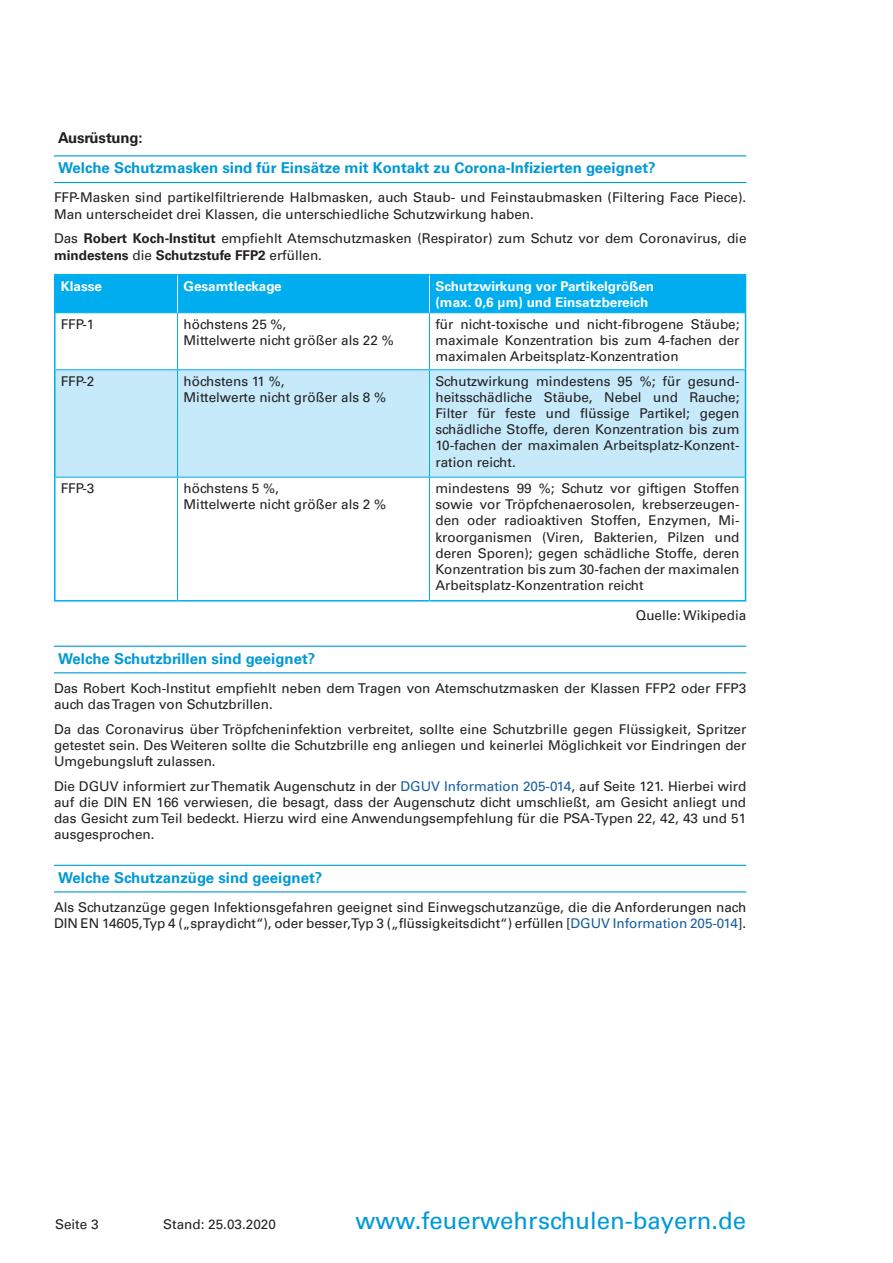
<style>
.page{position:relative;width:893px;height:1263px;background:#fff}
.page>*{position:absolute;margin:0;border:0;box-sizing:border-box;transform-origin:0 0}
.t1{font:24px "Univers LT Pro 55 Roman";color:#0099d8}
.t2{font:700 15px "Univers LT Pro 65";color:#0099d5}
.t3{font:700 15px "Univers LT Pro 65";letter-spacing:-.01em;color:#231f20}
.t4{font:13.5px/16.2px "Univers LT Pro 55 Roman";color:#231f20}
.t5{font:700 13.5px/16.2px "Univers LT Pro 65";color:#fff}
.t6{font:700 13.5px "Univers LT Pro 65";color:#231f20}
.s1{font-family:"Univers LT Pro 65";font-weight:700}
.s2{font-family:"Univers LT Pro 55 Roman";font-weight:400}
.s3{color:#175d9e}
</style>
<div class="page">
<hr style="left:54px;top:155px;width:692px;height:1px;background:#0099d5">
<hr style="left:54px;top:182px;width:692px;height:1px;background:#0099d5">
<hr style="left:54px;top:646px;width:692px;height:1px;background:#0099d5">
<hr style="left:54px;top:672px;width:692px;height:1px;background:#0099d5">
<hr style="left:54px;top:865px;width:692px;height:1px;background:#0099d5">
<hr style="left:54px;top:891px;width:692px;height:1px;background:#0099d5">
<div style="left:56px;top:275px;width:689px;height:37px;background:#00aeef"></div>
<div style="left:56px;top:370px;width:689px;height:107px;background:#c6eafa"></div>
<hr style="left:54px;top:274px;width:124px;height:1px;background:#00aeef">
<hr style="left:54px;top:275px;width:2px;height:38px;background:#00aeef">
<hr style="left:178px;top:274px;width:251px;height:1px;background:#00aeef">
<hr style="left:429px;top:274px;width:317px;height:1px;background:#00aeef">
<hr style="left:745px;top:275px;width:1px;height:38px;background:#00aeef">
<hr style="left:54px;top:313px;width:2px;height:57px;background:#00aeef">
<hr style="left:745px;top:313px;width:1px;height:57px;background:#00aeef">
<hr style="left:54px;top:370px;width:2px;height:107px;background:#00aeef">
<hr style="left:745px;top:370px;width:1px;height:107px;background:#00aeef">
<hr style="left:54px;top:477px;width:2px;height:123px;background:#00aeef">
<hr style="left:745px;top:477px;width:1px;height:123px;background:#00aeef">
<hr style="left:54px;top:600px;width:124px;height:1px;background:#00aeef">
<hr style="left:178px;top:600px;width:251px;height:1px;background:#00aeef">
<hr style="left:429px;top:600px;width:317px;height:1px;background:#00aeef">
<hr style="left:56px;top:312px;width:122px;height:1px;background:#00aeef">
<hr style="left:178px;top:312px;width:251px;height:1px;background:#00aeef">
<hr style="left:177px;top:313px;width:1px;height:56px;background:#00aeef">
<hr style="left:429px;top:312px;width:316px;height:1px;background:#00aeef">
<hr style="left:429px;top:313px;width:1px;height:56px;background:#00aeef">
<hr style="left:56px;top:369px;width:122px;height:1px;background:#00aeef">
<hr style="left:178px;top:369px;width:251px;height:1px;background:#00aeef">
<hr style="left:177px;top:370px;width:1px;height:107px;background:#00aeef">
<hr style="left:429px;top:369px;width:316px;height:1px;background:#00aeef">
<hr style="left:429px;top:370px;width:1px;height:107px;background:#00aeef">
<hr style="left:56px;top:477px;width:122px;height:1px;background:#00aeef">
<hr style="left:178px;top:477px;width:251px;height:1px;background:#00aeef">
<hr style="left:177px;top:477px;width:1px;height:123px;background:#00aeef">
<hr style="left:429px;top:477px;width:316px;height:1px;background:#00aeef">
<hr style="left:429px;top:477px;width:1px;height:123px;background:#00aeef">
<hr style="left:177px;top:275px;width:1px;height:37px;background:#fff">
<hr style="left:429px;top:275px;width:1px;height:37px;background:#fff">
<p class="t3" style="left:58px;top:127px;width:86px">Ausrüstung:</p>
<p class="t2" style="left:58px;top:158px;width:599px">Welche Schutzmasken sind für Einsätze mit Kontakt zu Corona-Infizierten geeignet?</p>
<p class="t4" style="left:54px;top:189px;width:694px">FFP-Masken sind partikelfiltrierende Halbmasken, auch Staub- und Feinstaubmasken (Filtering Face Piece).<br>Man unterscheidet drei Klassen, die unterschiedliche Schutzwirkung haben.</p>
<p class="t4" style="left:54px;top:230px;width:694px">Das <span class="s1">Robert Koch-Institut</span> empfiehlt Atemschutzmasken (Respirator) zum Schutz vor dem Coronavirus, die</p>
<p class="t6" style="left:54px;top:245px;width:270px">mindestens <span class="s2">die</span> Schutzstufe FFP2 <span class="s2">erfüllen.</span></p>
<p class="t5" style="left:61px;top:277px;width:43px">Klasse</p>
<p class="t5" style="left:184px;top:277px;width:100px">Gesamtleckage</p>
<p class="t5" style="left:435px;top:277px;width:220px">Schutzwirkung vor Partikelgrößen (max. 0,6 μm) und Einsatzbereich</p>
<p class="t4" style="left:61px;top:315px;width:35px">FFP-1</p>
<p class="t4" style="left:184px;top:315px;width:212px">höchstens 25 %,<br>Mittelwerte nicht größer als 22 %</p>
<p class="t4" style="left:435px;top:315px;width:306px;text-align:justify">für nicht-toxische und nicht-fibrogene Stäube; maximale Konzentration bis zum 4-fachen der maximalen Arbeitsplatz-Konzentration</p>
<p class="t4" style="left:61px;top:372px;width:35px">FFP-2</p>
<p class="t4" style="left:184px;top:372px;width:204px">höchstens 11 %,<br>Mittelwerte nicht größer als 8 %</p>
<p class="t4" style="left:435px;top:372px;width:306px;text-align:justify">Schutzwirkung mindestens 95 %; für gesund&shy;heitsschädliche Stäube, Nebel und Rauche; Filter für feste und flüssige Partikel; gegen schädliche Stoffe, deren Konzentration bis zum 10-fachen der maximalen Arbeitsplatz-Konzent&shy;ration reicht.</p>
<p class="t4" style="left:61px;top:479px;width:35px">FFP-3</p>
<p class="t4" style="left:184px;top:479px;width:204px">höchstens 5 %,<br>Mittelwerte nicht größer als 2 %</p>
<p class="t4" style="left:435px;top:479px;width:306px;text-align:justify">mindestens 99 %; Schutz vor giftigen Stoffen sowie vor Tröpfchenaerosolen, krebserzeugen&shy;den oder radioaktiven Stoffen, Enzymen, Mi&shy;kroorganismen (Viren, Bakterien, Pilzen und deren Sporen); gegen schädliche Stoffe, deren Konzentration bis zum 30-fachen der maximalen Arbeitsplatz-Konzentration reicht</p>
<p class="t4" style="left:636px;top:607px;width:112px">Quelle: Wikipedia</p>
<p class="t2" style="left:58px;top:648px;width:259px">Welche Schutzbrillen sind geeignet?</p>
<p class="t4" style="left:54px;top:679px;width:694px">Das Robert Koch-Institut empfiehlt neben dem Tragen von Atemschutzmasken der Klassen FFP2 oder FFP3 auch das Tragen von Schutzbrillen.</p>
<p class="t4" style="left:54px;top:720px;width:694px;text-align:justify">Da das Coronavirus über Tröpfcheninfektion verbreitet, sollte eine Schutzbrille gegen Flüssigkeit, Spritzer getestet sein. Des Weiteren sollte die Schutzbrille eng anliegen und keinerlei Möglichkeit vor Eindringen der Umgebungsluft zulassen.</p>
<p class="t4" style="left:54px;top:777px;width:694px;text-align:justify">Die DGUV informiert zur Thematik Augenschutz in der <span class="s3">DGUV Information 205-014</span>, auf Seite 121. Hierbei wird auf die DIN EN 166 verwiesen, die besagt, dass der Augenschutz dicht umschließt, am Gesicht anliegt und das Gesicht zum Teil bedeckt. Hierzu wird eine Anwendungsempfehlung für die PSA-Typen 22, 42, 43 und 51 ausgesprochen.</p>
<p class="t2" style="left:58px;top:867px;width:266px">Welche Schutzanzüge sind geeignet?</p>
<p class="t4" style="left:54px;top:898px;width:694px">Als Schutzanzüge gegen Infektionsgefahren geeignet sind Einwegschutzanzüge, die die Anforderungen nach<br>DIN EN 14605, Typ 4 („spraydicht“), oder besser, Typ 3 („flüssigkeitsdicht“) erfüllen [<span class="s3">DGUV Information 205-014</span>].</p>
<p class="t4" style="left:55px;top:1215px;width:45px">Seite 3</p>
<p class="t4" style="left:163px;top:1215px;width:114px">Stand: 25.03.2020</p>
<h1 class="t1" style="left:355px;top:1203px;width:392px">www.feuerwehrschulen-bayern.de</h1>
</div>
